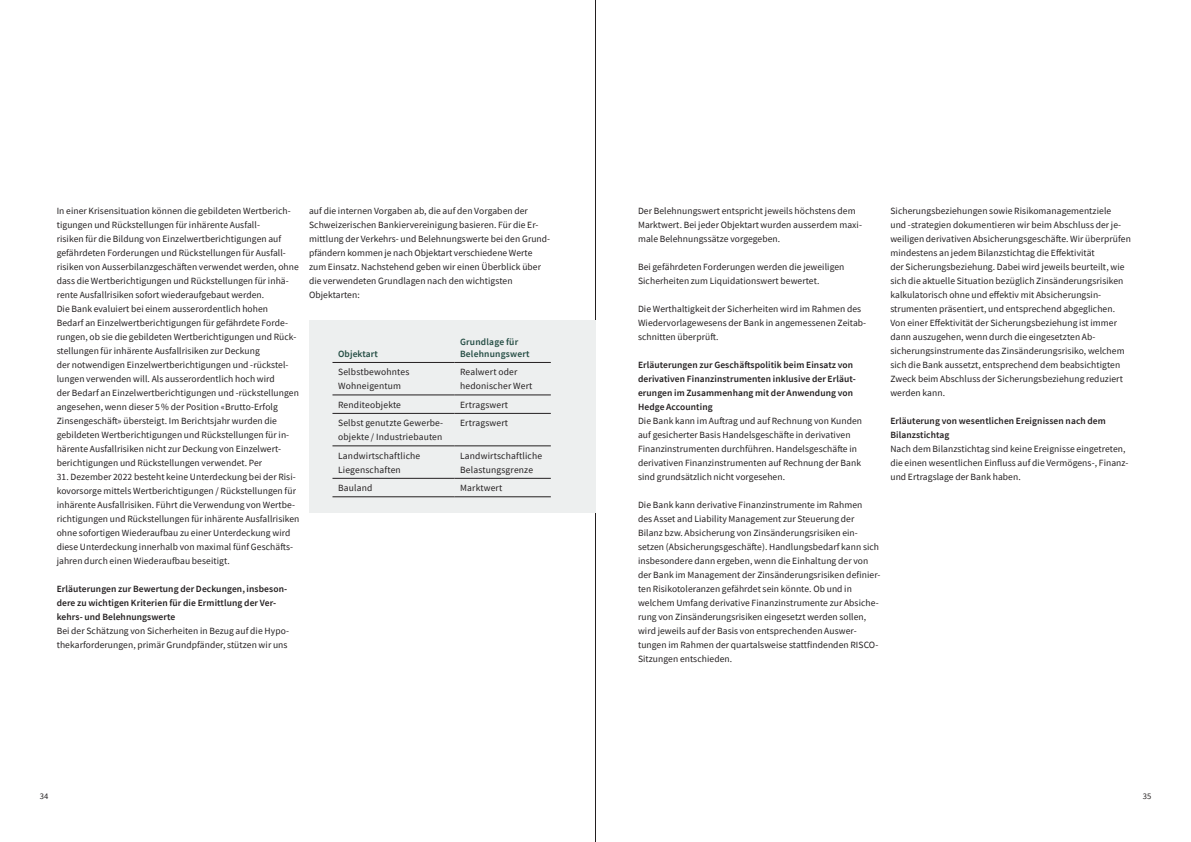
<style>
.page{position:relative;width:1191px;height:842px;background:#fff}
.page>*{position:absolute;margin:0;border:0;box-sizing:border-box;transform-origin:0 0}
.t1{font:9.5px/14px "Source Sans Pro";letter-spacing:.01em;color:#231f20}
.t2{font:600 9.5px/14px "Source Sans Pro";letter-spacing:.01em;color:#231f20}
.t3{font:600 9.5px/12px "Source Sans Pro";letter-spacing:.02em;color:#234c43}
.t4{font:8.5px "Source Sans Pro";color:#231f20}
</style>
<div class="page">
<hr style="left:595px;top:0;width:1px;height:842px;background:#231f20">
<div style="left:309px;top:320px;width:286px;height:193px;background:#edefef"></div>
<hr style="left:332px;top:362px;width:122px;height:1px;background:#231f20">
<hr style="left:454px;top:362px;width:97px;height:1px;background:#231f20">
<hr style="left:332px;top:395px;width:122px;height:1px;background:#231f20">
<hr style="left:454px;top:395px;width:97px;height:1px;background:#231f20">
<hr style="left:332px;top:413px;width:122px;height:1px;background:#231f20">
<hr style="left:454px;top:413px;width:97px;height:1px;background:#231f20">
<hr style="left:332px;top:446px;width:122px;height:1px;background:#231f20">
<hr style="left:454px;top:446px;width:97px;height:1px;background:#231f20">
<hr style="left:332px;top:478px;width:122px;height:1px;background:#231f20">
<hr style="left:454px;top:478px;width:97px;height:1px;background:#231f20">
<hr style="left:332px;top:497px;width:122px;height:1px;background:#231f20">
<hr style="left:454px;top:497px;width:97px;height:1px;background:#231f20">
<p class="t1" style="left:57px;top:204px;width:244px">In einer Krisensituation können die gebildeten Wertberich&shy;tigungen und Rückstellungen für inhärente Ausfall-<br>risiken für die Bildung von Einzelwertberichtigungen auf gefährdeten Forderungen und Rückstellungen für Ausfall&shy;risiken von Ausserbilanzgeschäften verwendet werden, ohne dass die Wertberichtigungen und Rückstellungen für inhä&shy;rente Ausfallrisiken sofort wiederaufgebaut werden.<br>Die Bank evaluiert bei einem ausserordentlich hohen<br>Bedarf an Einzelwertberichtigungen für gefährdete Forde&shy;rungen, ob sie die gebildeten Wertberichtigungen und Rück&shy;stellungen für inhärente Ausfallrisiken zur Deckung<br>der notwendigen Einzelwertberichtigungen und -rückstel&shy;lungen verwenden will. Als ausserordentlich hoch wird<br>der Bedarf an Einzelwertberichtigungen und -rückstellungen angesehen, wenn dieser 5 % der Position «Brutto-Erfolg Zinsengeschäft» übersteigt. Im Berichtsjahr wurden die gebildeten Wertberichtigungen und Rückstellungen für in&shy;härente Ausfallrisiken nicht zur Deckung von Einzelwert&shy;berichtigungen und Rückstellungen verwendet. Per</p>
<p class="t1" style="left:57px;top:470px;width:244px">31. Dezember 2022 besteht keine Unterdeckung bei der Risi&shy;kovorsorge mittels Wertberichtigungen / Rückstellungen für inhärente Ausfallrisiken. Führt die Verwendung von Wertbe&shy;richtigungen und Rückstellungen für inhärente Ausfallrisiken ohne sofortigen Wiederaufbau zu einer Unterdeckung wird diese Unterdeckung innerhalb von maximal fünf Geschäfts&shy;jahren durch einen Wiederaufbau beseitigt.</p>
<p class="t2" style="left:57px;top:582px;width:232px">Erläuterungen zur Bewertung der Deckungen, insbeson&shy;dere zu wichtigen Kriterien für die Ermittlung der Ver&shy;kehrs- und Belehnungswerte</p>
<p class="t1" style="left:57px;top:624px;width:234px">Bei der Schätzung von Sicherheiten in Bezug auf die Hypo&shy;thekarforderungen, primär Grundpfänder, stützen wir uns</p>
<p class="t1" style="left:309px;top:204px;width:243px">auf die internen Vorgaben ab, die auf den Vorgaben der Schweizerischen Bankiervereinigung basieren. Für die Er&shy;mittlung der Verkehrs- und Belehnungswerte bei den Grund&shy;pfändern kommen je nach Objektart verschiedene Werte zum Einsatz. Nachstehend geben wir einen Überblick über die verwendeten Grundlagen nach den wichtigsten Objektarten:</p>
<p class="t1" style="left:638px;top:204px;width:225px">Der Belehnungswert entspricht jeweils höchstens dem<br>Marktwert. Bei jeder Objektart wurden ausserdem maxi&shy;male Belehnungssätze vorgegeben.</p>
<p class="t1" style="left:638px;top:260px;width:208px">Bei gefährdeten Forderungen werden die jeweiligen<br>Sicherheiten zum Liquidationswert bewertet.</p>
<p class="t1" style="left:638px;top:302px;width:230px">Die Werthaltigkeit der Sicherheiten wird im Rahmen des<br>Wiedervorlagewesens der Bank in angemessenen Zeitab&shy;schnitten überprüft.</p>
<p class="t2" style="left:638px;top:358px;width:219px">Erläuterungen zur Geschäftspolitik beim Einsatz von derivativen Finanzinstrumenten inklusive der Erläut&shy;erungen im Zusammenhang mit der Anwendung von Hedge Accounting</p>
<p class="t1" style="left:638px;top:414px;width:226px">Die Bank kann im Auftrag und auf Rechnung von Kunden auf gesicherter Basis Handelsgeschäfte in derivativen Finanzinstrumenten durchführen. Handelsgeschäfte in derivativen Finanzinstrumenten auf Rechnung der Bank sind grundsätzlich nicht vorgesehen.</p>
<p class="t1" style="left:638px;top:498px;width:244px">Die Bank kann derivative Finanzinstrumente im Rahmen<br>des Asset and Liability Management zur Steuerung der Bilanz bzw. Absicherung von Zinsänderungsrisiken ein&shy;setzen (Absicherungsgeschäfte). Handlungsbedarf kann sich insbesondere dann ergeben, wenn die Einhaltung der von der Bank im Management der Zinsänderungsrisiken definier&shy;ten Risikotoleranzen gefährdet sein könnte. Ob und in welchem Umfang derivative Finanzinstrumente zur Absiche&shy;rung von Zinsänderungsrisiken eingesetzt werden sollen, wird jeweils auf der Basis von entsprechenden Auswer&shy;tungen im Rahmen der quartalsweise stattfindenden RISCO-Sitzungen entschieden.</p>
<p class="t3" style="left:460px;top:335px;width:71px">Grundlage für<br>Belehnungswert</p>
<p class="t3" style="left:338px;top:347px;width:41px">Objektart</p>
<p class="t1" style="left:338px;top:365px;width:73px">Selbstbewohntes<br>Wohneigentum</p>
<p class="t1" style="left:460px;top:365px;width:74px">Realwert oder hedonischer Wert</p>
<p class="t1" style="left:338px;top:397px;width:64px">Renditeobjekte</p>
<p class="t1" style="left:460px;top:397px;width:50px">Ertragswert</p>
<p class="t1" style="left:338px;top:416px;width:107px">Selbst genutzte Gewerbe&shy;objekte / Industriebauten</p>
<p class="t1" style="left:460px;top:416px;width:50px">Ertragswert</p>
<p class="t1" style="left:338px;top:448px;width:84px">Landwirtschaftliche<br>Liegenschaften</p>
<p class="t1" style="left:460px;top:448px;width:84px">Landwirtschaftliche<br>Belastungsgrenze</p>
<p class="t1" style="left:338px;top:481px;width:36px">Bauland</p>
<p class="t1" style="left:460px;top:481px;width:44px">Marktwert</p>
<p class="t1" style="left:890px;top:204px;width:242px">Sicherungsbeziehungen sowie Risikomanagementziele<br>und -strategien dokumentieren wir beim Abschluss der je&shy;weiligen derivativen Absicherungsgeschäfte. Wir überprüfen mindestens an jedem Bilanzstichtag die Effektivität<br>der Sicherungsbeziehung. Dabei wird jeweils beurteilt, wie sich die aktuelle Situation bezüglich Zinsänderungsrisiken kalkulatorisch ohne und effektiv mit Absicherungsin&shy;strumenten präsentiert, und entsprechend abgeglichen.<br>Von einer Effektivität der Sicherungsbeziehung ist immer dann auszugehen, wenn durch die eingesetzten Ab&shy;sicherungsinstrumente das Zinsänderungsrisiko, welchem sich die Bank aussetzt, entsprechend dem beabsichtigten Zweck beim Abschluss der Sicherungsbeziehung reduziert werden kann.</p>
<p class="t2" style="left:890px;top:414px;width:217px">Erläuterung von wesentlichen Ereignissen nach dem<br>Bilanzstichtag</p>
<p class="t1" style="left:890px;top:442px;width:240px">Nach dem Bilanzstichtag sind keine Ereignisse eingetreten, die einen wesentlichen Einfluss auf die Vermögens-, Finanz&shy;und Ertragslage der Bank haben.</p>
<p class="t4" style="left:40px;top:791px;width:10px">34</p>
<p class="t4" style="left:1142px;top:791px;width:10px">35</p>
</div>
